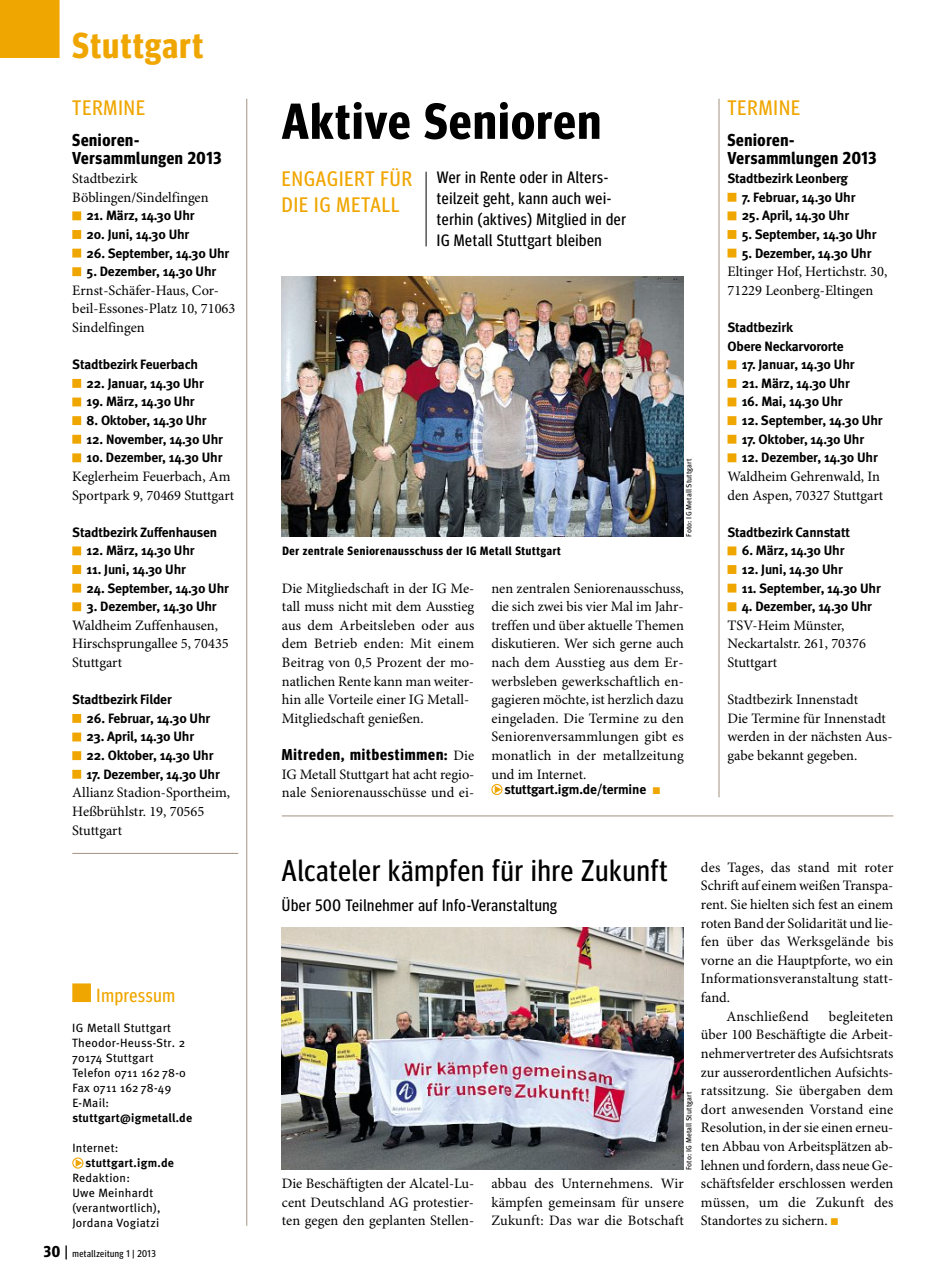
<style>
.page{position:relative;width:936px;height:1285px;background:#fff}
.page>*{position:absolute;margin:0;border:0;box-sizing:border-box;transform-origin:0 0}
.t1{font:700 50.55px "Meta Headline Cond OT";letter-spacing:.035em;color:#000}
.t2{font:700 36px "Meta Headline Cond OT";letter-spacing:.04em;color:#f0a600}
.t3{font:30px "Meta Headline Cond OT";letter-spacing:.035em;color:#000}
.t4{font:21px/25.5px "Meta Headline Cond OT";letter-spacing:.05em;color:#f0a600}
.t5{font:19.05px "Meta Headline Cond OT";letter-spacing:.04em;color:#f0a600}
.t6{font:700 17.25px/18.6px "Meta Headline Cond OT";letter-spacing:.04em;color:#000}
.t7{font:16.5px/21px "Meta Headline Cond OT";letter-spacing:.04em;color:#000}
.t8{font:700 15.75px "Meta Headline Cond OT";letter-spacing:.055em;color:#000}
.t9{font:14.4px/18.6px "Minion Pro";color:#000}
.t10{font:700 13.5px/18.6px "Meta";letter-spacing:-.01em;color:#000}
.t11{font:12px/15px "Meta";letter-spacing:.025em;color:#000}
.t12{font:700 12px "Meta Headline Cond OT";letter-spacing:.06em;color:#000}
.t13{font:700 12px "Meta";letter-spacing:.025em;color:#000}
.t14{font:9.75px "Meta Headline Cond OT";letter-spacing:.05em;color:#000}
.t15{font:7.5px "Meta";letter-spacing:.015em;color:#000}
.s1{font-weight:700;font-size:15.75px}
.s2{font-size:15.75px}
.s3{font-family:"Minion Pro";font-weight:400;font-size:14.4px}
.s4{color:#f0a600}
</style>
<div class="page">
<hr style="left:246px;top:99px;width:1px;height:1126px;background:#a39482">
<hr style="left:718px;top:99px;width:1px;height:698px;background:#a39482">
<hr style="left:72px;top:853px;width:166px;height:1px;background:#a39482">
<svg style="left:727px;top:193px;width:9px;height:418px"></svg>
<svg style="left:72px;top:1157px;width:11px;height:11px"></svg>
<hr style="left:425px;top:172px;width:1px;height:74px;background:#000">
<svg style="left:491px;top:784px;width:11px;height:10px"></svg>
<img style="left:282px;top:927px;width:402px;height:242px">
<img style="left:282px;top:276px;width:401px;height:260px">
<svg style="left:0;top:0;width:91px;height:1001px"></svg>
<hr style="left:282px;top:815px;width:611px;height:1px;background:#a39482">
<h2 class="t2" style="left:72px;top:24px;width:132px">Stuttgart</h2>
<h3 class="t4" style="left:72px;top:95px;width:74px">TERMINE</h3>
<p class="t6" style="left:72px;top:131px;width:150px">Senioren-<br>Versammlungen 2013</p>
<p class="t9" style="left:72px;top:169px;width:138px">Stadtbezirk<br>Böblingen/Sindelfingen</p>
<p class="t10" style="left:87px;top:206px;width:109px">21. März, 14.30 Uhr</p>
<p class="t10" style="left:87px;top:225px;width:104px">20. Juni, 14.30 Uhr</p>
<p class="t10" style="left:87px;top:243px;width:144px">26. September, 14.30 Uhr</p>
<p class="t10" style="left:87px;top:262px;width:131px">5. Dezember, 14.30 Uhr</p>
<p class="t9" style="left:72px;top:280px;width:165px">Ernst-Schäfer-Haus, Cor&shy;beil-Essones-Platz 10, 71063<br>Sindelfingen</p>
<p class="t10" style="left:72px;top:355px;width:127px">Stadtbezirk Feuerbach</p>
<p class="t10" style="left:87px;top:374px;width:119px">22. Januar, 14.30 Uhr</p>
<p class="t10" style="left:87px;top:392px;width:109px">19. März, 14.30 Uhr</p>
<p class="t10" style="left:87px;top:411px;width:121px">8. Oktober, 14.30 Uhr</p>
<p class="t10" style="left:87px;top:429px;width:138px">12. November, 14.30 Uhr</p>
<p class="t10" style="left:87px;top:448px;width:137px">10. Dezember, 14.30 Uhr</p>
<p class="t9" style="left:72px;top:466px;width:163px">Keglerheim Feuerbach, Am<br>Sportpark 9, 70469 Stuttgart</p>
<p class="t10" style="left:72px;top:522px;width:146px">Stadtbezirk Zuffenhausen</p>
<p class="t10" style="left:87px;top:541px;width:109px">12. März, 14.30 Uhr</p>
<p class="t10" style="left:87px;top:560px;width:101px">11. Juni, 14.30 Uhr</p>
<p class="t10" style="left:87px;top:578px;width:144px">24. September, 14.30 Uhr</p>
<p class="t10" style="left:87px;top:597px;width:131px">3. Dezember, 14.30 Uhr</p>
<p class="t9" style="left:72px;top:615px;width:158px">Waldheim Zuffenhausen,<br>Hirschsprungallee 5, 70435<br>Stuttgart</p>
<p class="t10" style="left:72px;top:690px;width:101px">Stadtbezirk Filder</p>
<p class="t10" style="left:87px;top:708px;width:125px">26. Februar, 14.30 Uhr</p>
<p class="t10" style="left:87px;top:727px;width:109px">23. April, 14.30 Uhr</p>
<p class="t10" style="left:87px;top:746px;width:128px">22. Oktober, 14.30 Uhr</p>
<p class="t10" style="left:87px;top:764px;width:135px">17. Dezember, 14.30 Uhr</p>
<p class="t9" style="left:72px;top:782px;width:159px">Allianz Stadion-Sportheim,<br>Heßbrühlstr. 19, 70565<br>Stuttgart</p>
<h3 class="t5" style="left:97px;top:984px;width:80px">Impressum</h3>
<p class="t11" style="left:72px;top:1020px;width:115px">IG Metall Stuttgart<br>Theodor-Heuss-Str. 2<br>70174 Stuttgart<br>Telefon 0711 162 78-0<br>Fax 0711 162 78-49<br>E-Mail:</p>
<p class="t13" style="left:72px;top:1110px;width:121px">stuttgart@igmetall.de</p>
<p class="t11" style="left:72px;top:1140px;width:48px">Internet:</p>
<p class="t13" style="left:85px;top:1155px;width:90px">stuttgart.igm.de</p>
<p class="t11" style="left:72px;top:1170px;width:90px">Redaktion:<br>Uwe Meinhardt (verantwortlich),<br>Jordana Vogiatzi</p>
<p class="t14" style="left:44px;top:1247px;width:114px"><span class="s1">30</span> <span class="s2">|</span> metallzeitung 1 | 2013</p>
<h1 class="t1" style="left:282px;top:92px;width:320px">Aktive Senioren</h1>
<h3 class="t4" style="left:282px;top:166px;width:131px">ENGAGIERT FÜR<br>DIE IG METALL</h3>
<p class="t7" style="left:437px;top:167px;width:191px">Wer in Rente oder in Alters&shy;teilzeit geht, kann auch wei&shy;terhin (aktives) Mitglied in der<br>IG Metall Stuttgart bleiben</p>
<p class="t12" style="left:282px;top:544px;width:280px">Der zentrale Seniorenausschuss der IG Metall Stuttgart</p>
<p class="t15" style="left:684px;top:536px;width:80px;rotate:-90deg">Foto: IG Metall Stuttgart</p>
<p class="t9" style="left:282px;top:578px;width:194px">Die Mitgliedschaft in der IG Me&shy;tall muss nicht mit dem Ausstieg aus dem Arbeitsleben oder aus dem Betrieb enden: Mit einem<br>Beitrag von 0,5 Prozent der mo&shy;natlichen Rente kann man weiter&shy;hin alle Vorteile einer IG Metall-<br>Mitgliedschaft genießen.</p>
<p class="t8" style="left:282px;top:745px;width:194px">Mitreden, mitbestimmen: <span class="s3">Die</span></p>
<p class="t9" style="left:282px;top:764px;width:194px">IG Metall Stuttgart hat acht regio&shy;nale Seniorenausschüsse und ei-</p>
<p class="t9" style="left:491px;top:578px;width:194px;text-align:justify">nen zentralen Seniorenausschuss, die sich zwei bis vier Mal im Jahr&shy;treffen und über aktuelle Themen diskutieren. Wer sich gerne auch nach dem Ausstieg aus dem Er&shy;werbsleben gewerkschaftlich en&shy;gagieren möchte, ist herzlich dazu eingeladen. Die Termine zu den Seniorenversammlungen gibt es monatlich in der metallzeitung und im Internet.</p>
<p class="t10" style="left:504px;top:779px;width:157px">stuttgart.igm.de/termine <span class="s4">■</span></p>
<h3 class="t4" style="left:727px;top:95px;width:74px">TERMINE</h3>
<p class="t6" style="left:727px;top:131px;width:150px">Senioren-<br>Versammlungen 2013</p>
<p class="t10" style="left:727px;top:169px;width:122px">Stadtbezirk Leonberg</p>
<p class="t10" style="left:741px;top:188px;width:115px">7. Februar, 14.30 Uhr</p>
<p class="t10" style="left:741px;top:206px;width:109px">25. April, 14.30 Uhr</p>
<p class="t10" style="left:741px;top:225px;width:136px">5. September, 14.30 Uhr</p>
<p class="t10" style="left:741px;top:243px;width:131px">5. Dezember, 14.30 Uhr</p>
<p class="t9" style="left:727px;top:262px;width:161px">Eltinger Hof, Hertichstr. 30,<br>71229 Leonberg-Eltingen</p>
<p class="t10" style="left:727px;top:318px;width:118px">Stadtbezirk<br>Obere Neckarvororte</p>
<p class="t10" style="left:741px;top:355px;width:114px">17. Januar, 14.30 Uhr</p>
<p class="t10" style="left:741px;top:374px;width:109px">21. März, 14.30 Uhr</p>
<p class="t10" style="left:741px;top:392px;width:102px">16. Mai, 14.30 Uhr</p>
<p class="t10" style="left:741px;top:411px;width:142px">12. September, 14.30 Uhr</p>
<p class="t10" style="left:741px;top:429px;width:124px">17. Oktober, 14.30 Uhr</p>
<p class="t10" style="left:741px;top:448px;width:137px">12. Dezember, 14.30 Uhr</p>
<p class="t9" style="left:727px;top:466px;width:157px">Waldheim Gehrenwald, In den Aspen, 70327 Stuttgart</p>
<p class="t10" style="left:727px;top:522px;width:124px">Stadtbezirk Cannstatt</p>
<p class="t10" style="left:741px;top:541px;width:104px">6. März, 14.30 Uhr</p>
<p class="t10" style="left:741px;top:560px;width:102px">12. Juni, 14.30 Uhr</p>
<p class="t10" style="left:741px;top:578px;width:140px">11. September, 14.30 Uhr</p>
<p class="t10" style="left:741px;top:597px;width:131px">4. Dezember, 14.30 Uhr</p>
<p class="t9" style="left:727px;top:615px;width:140px">TSV-Heim Münster,<br>Neckartalstr. 261, 70376<br>Stuttgart</p>
<p class="t9" style="left:727px;top:689px;width:167px">Stadtbezirk Innenstadt<br>Die Termine für Innenstadt werden in der nächsten Aus&shy;gabe bekannt gegeben.</p>
<h3 class="t3" style="left:282px;top:853px;width:387px">Alcateler kämpfen für ihre Zukunft</h3>
<p class="t7" style="left:282px;top:894px;width:276px">Über 500 Teilnehmer auf Info-Veranstaltung</p>
<p class="t9" style="left:701px;top:857px;width:194px">des Tages, das stand mit roter</p>
<p class="t9" style="left:701px;top:875px;width:194px">Schrift auf einem weißen Transpa-</p>
<p class="t9" style="left:701px;top:894px;width:194px">rent. Sie hielten sich fest an einem</p>
<p class="t9" style="left:701px;top:913px;width:194px">roten Band der Solidarität und lie-</p>
<p class="t9" style="left:701px;top:931px;width:194px">fen über das Werksgelände bis</p>
<p class="t9" style="left:701px;top:950px;width:194px">vorne an die Hauptpforte, wo ein</p>
<p class="t9" style="left:701px;top:968px;width:194px">Informationsveranstaltung statt-</p>
<p class="t9" style="left:701px;top:987px;width:31px">fand.</p>
<p class="t9" style="left:726px;top:1006px;width:84px">Anschließend</p>
<p class="t9" style="left:701px;top:1006px;width:194px;text-align:justify;text-indent:128px">begleiteten über 100 Beschäftigte die Arbeit&shy;nehmervertreter des Aufsichtsrats zur ausserordentlichen Aufsichts&shy;ratssitzung. Sie übergaben dem dort anwesenden Vorstand eine Resolution, in der sie einen erneu&shy;ten Abbau von Arbeitsplätzen ab&shy;lehnen und fordern, dass neue Ge&shy;schäftsfelder erschlossen werden müssen, um die Zukunft des Standortes zu sichern. <span class="s4">■</span></p>
<p class="t15" style="left:684px;top:1169px;width:80px;rotate:-90deg">Foto: IG Metall Stuttgart</p>
<p class="t9" style="left:282px;top:1173px;width:194px;text-align:justify">Die Beschäftigten der Alcatel-Lu&shy;cent Deutschland AG protestier&shy;ten gegen den geplanten Stellen-</p>
<p class="t9" style="left:491px;top:1173px;width:194px;text-align:justify">abbau des Unternehmens. Wir kämpfen gemeinsam für unsere Zukunft: Das war die Botschaft</p>
</div>
